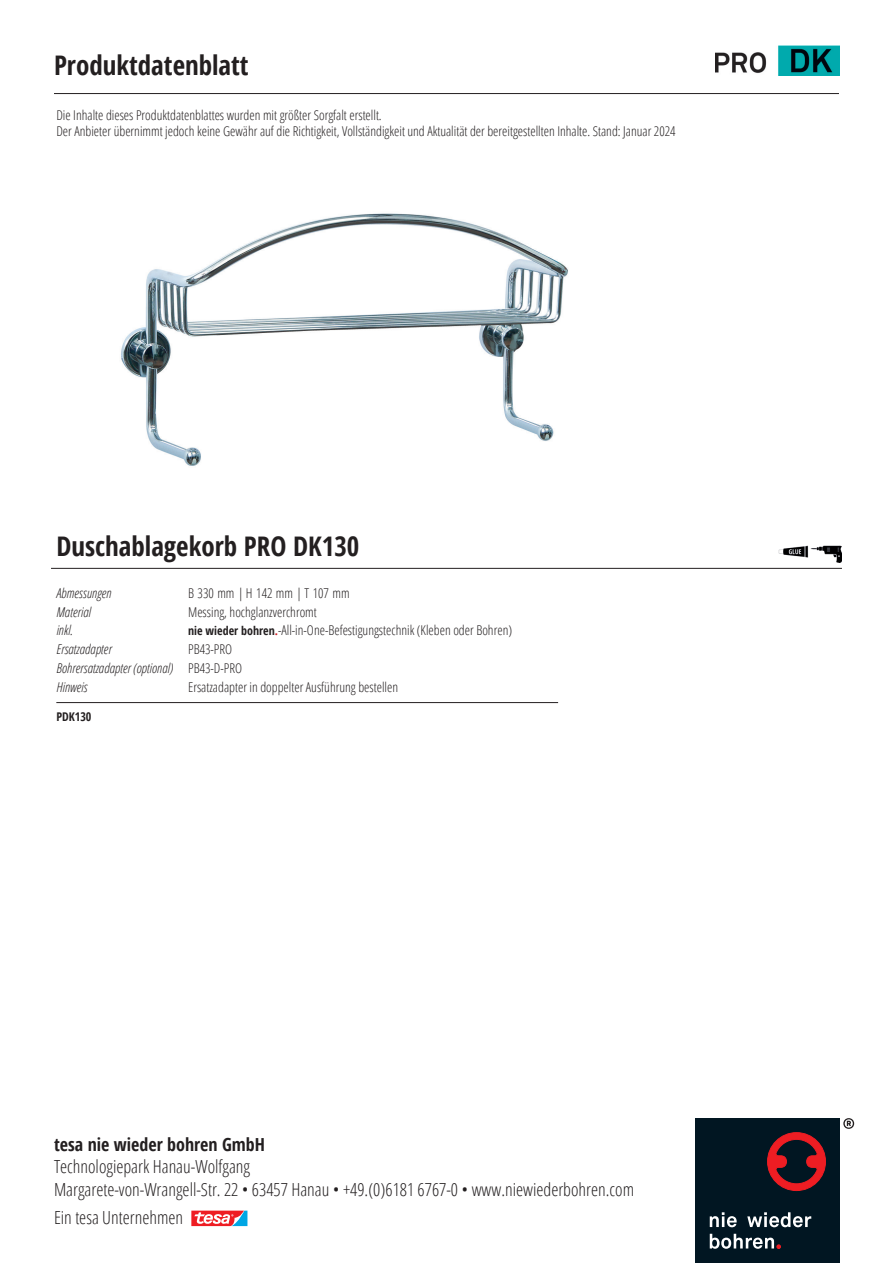
<style>
.page{position:relative;width:893px;height:1263px;background:#fff}
.page>*{position:absolute;margin:0;border:0;box-sizing:border-box;transform-origin:0 0}
.t1{font:700 condensed 27px "Open Sans";color:#231f20}
.t2{font:300 condensed 18px/22.5px "Open Sans";color:#231f20}
.t3{font:700 condensed 18px "Open Sans";color:#231f20}
.Text{font:300 condensed 13.5px "Open Sans";color:#231f20}
.t4{font:italic 300 condensed 13.5px/18.9px "Open Sans";color:#231f20}
.t5{font:700 condensed 12px "Open Sans";color:#231f20}
.s1{font-weight:700;font-size:12px}
.s2{font-weight:700;font-size:12px;color:#d1232a}
.s3{font-style:normal}
</style>
<div class="page">
<img style="left:121px;top:213px;width:447px;height:253px">
<img style="left:715px;top:45px;width:125px;height:30px">
<hr style="left:51px;top:568px;width:791px;height:1px;background:#231f20">
<img style="left:778px;top:545px;width:64px;height:18px">
<hr style="left:56px;top:702px;width:502px;height:1px;background:#231f20">
<div style="left:695px;top:1118px;width:145px;height:145px;background:#011622"></div>
<svg style="left:710px;top:1212px;width:27px;height:15px"></svg>
<svg style="left:747px;top:1212px;width:64px;height:15px"></svg>
<svg style="left:710px;top:1234px;width:71px;height:15px"></svg>
<svg style="left:767px;top:1132px;width:59px;height:59px"></svg>
<svg style="left:843px;top:1118px;width:11px;height:11px"></svg>
<svg style="left:191px;top:1210px;width:57px;height:17px"></svg>
<hr style="left:54px;top:93px;width:785px;height:1px;background:#231f20">
<p class="t1" style="left:54px;top:46px;width:196px">Produktdatenblatt</p>
<p class="Text" style="left:56px;top:106px;width:327px">Die Inhalte dieses Produktdatenblattes wurden mit größter Sorgfalt erstellt.</p>
<p class="Text" style="left:56px;top:122px;width:621px">Der Anbieter übernimmt jedoch keine Gewähr auf die Richtigkeit, Vollständigkeit und Aktualität der bereitgestellten Inhalte. Stand: Januar 2024</p>
<h1 class="t1" style="left:56px;top:527px;width:305px">Duschablagekorb PRO DK130</h1>
<p class="t4" style="left:56px;top:583px;width:57px">Abmessungen</p>
<p class="Text" style="left:188px;top:584px;width:163px">B 330 mm | H 142 mm | T 107 mm</p>
<p class="t4" style="left:56px;top:602px;width:36px">Material</p>
<p class="Text" style="left:188px;top:602px;width:130px">Messing, hochglanzverchromt</p>
<p class="t4" style="left:56px;top:621px;width:18px">inkl.</p>
<p class="Text" style="left:188px;top:621px;width:325px"><span class="s1">nie wieder bohren</span><span class="s2">.</span>-All-in-One-Befestigungstechnik (Kleben oder Bohren)</p>
<p class="t4" style="left:56px;top:639px;width:57px">Ersatzadapter</p>
<p class="t4" style="left:56px;top:639px;width:187px;text-indent:132px"><span class="s3">PB43-PRO<br></span>Bohrersatzadapter (optional) <span class="s3">PB43-D-PRO<br></span>Hinweis</p>
<p class="Text" style="left:188px;top:678px;width:211px">Ersatzadapter in doppelter Ausführung bestellen</p>
<p class="t5" style="left:56px;top:708px;width:37px">PDK130</p>
<h2 class="t3" style="left:54px;top:1132px;width:212px">tesa nie wieder bohren GmbH</h2>
<h2 class="t2" style="left:54px;top:1155px;width:582px">Technologiepark Hanau-Wolfgang<br>Margarete-von-Wrangell-Str. 22 • 63457 Hanau • +49.(0)6181 6767-0 • www.niewiederbohren.com</h2>
<h2 class="t2" style="left:54px;top:1206px;width:131px">Ein tesa Unternehmen</h2>
</div>
